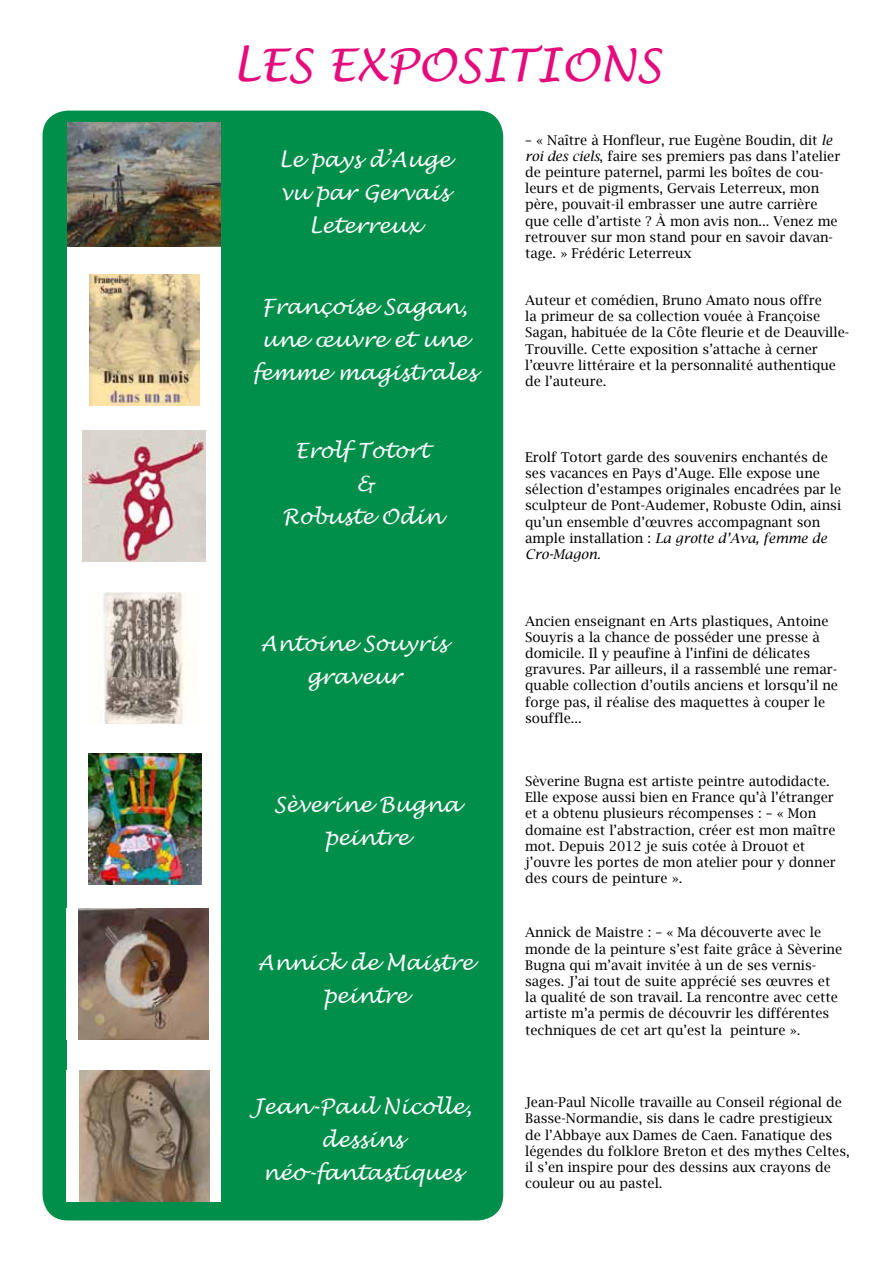
<style>
.page{position:relative;width:893px;height:1263px;background:#fff}
.page>*{position:absolute;margin:0;border:0;box-sizing:border-box;transform-origin:0 0}
.t1{font:italic 45px "Lucida Handwriting";color:#e50b7d}
.t2{font:italic 21px/33px "Lucida Handwriting";color:#fff;text-align:center}
.t3{font:13.5px/16.2px "Lucida Bright";color:#000}
.s1{font-style:italic}
</style>
<div class="page">
<div style="left:43px;top:111px;width:460px;height:1109px;background:#008f4b;border-radius:26px"></div>
<div style="left:67px;top:122px;width:154px;height:1080px;background:#fff"></div>
<img style="left:89px;top:274px;width:111px;height:132px">
<img style="left:83px;top:430px;width:122px;height:132px">
<img style="left:98px;top:592px;width:87px;height:132px">
<img style="left:68px;top:122px;width:153px;height:124px">
<img style="left:88px;top:753px;width:113px;height:132px">
<img style="left:80px;top:1070px;width:130px;height:132px">
<img style="left:78px;top:908px;width:130px;height:132px">
<h1 class="t1" style="left:232px;top:38px;width:431px">LES EXPOSITIONS</h1>
<h2 class="t2" style="left:278px;top:144px;width:174px">Le pays d’Auge vu par Gervais<br>Leterreux</h2>
<h2 class="t2" style="left:253px;top:291px;width:225px">Françoise Sagan, une œuvre et une femme magistrales</h2>
<h2 class="t2" style="left:282px;top:435px;width:161px">Erolf Totort<br>&amp;<br>Robuste Odin</h2>
<h2 class="t2" style="left:261px;top:628px;width:187px">Antoine Souyris graveur</h2>
<h2 class="t2" style="left:274px;top:788px;width:187px">Sèverine Bugna peintre</h2>
<h2 class="t2" style="left:258px;top:947px;width:217px">Annick de Maistre peintre</h2>
<h2 class="t2" style="left:252px;top:1091px;width:221px">Jean-Paul Nicolle, dessins néo-fantastiques</h2>
<p class="t3" style="left:525px;top:132px;width:317px">– « Naître à Honfleur, rue Eugène Boudin, dit <span class="s1">le roi des ciels</span>, faire ses premiers pas dans l’atelier de peinture paternel, parmi les boîtes de cou&shy;leurs et de pigments, Gervais Leterreux, mon père, pouvait-il embrasser une autre carrière que celle d’artiste ? À mon avis non... Venez me retrouver sur mon stand pour en savoir davan&shy;tage. » Frédéric Leterreux</p>
<p class="t3" style="left:525px;top:292px;width:326px">Auteur et comédien, Bruno Amato nous offre<br>la primeur de sa collection vouée à Françoise Sagan, habituée de la Côte fleurie et de Deauville-Trouville. Cette exposition s’attache à cerner l’œuvre littéraire et la personnalité authentique de l’auteure.</p>
<p class="t3" style="left:525px;top:449px;width:318px">Erolf Totort garde des souvenirs enchantés de ses vacances en Pays d’Auge. Elle expose une sélection d’estampes originales encadrées par le sculpteur de Pont-Audemer, Robuste Odin, ainsi qu’un ensemble d’œuvres accompagnant son ample installation : <span class="s1">La grotte d’Ava, femme de Cro-Magon</span>.</p>
<p class="t3" style="left:525px;top:613px;width:314px">Ancien enseignant en Arts plastiques, Antoine Souyris a la chance de posséder une presse à domicile. Il y peaufine à l’infini de délicates gravures. Par ailleurs, il a rassemblé une remar&shy;quable collection d’outils anciens et lorsqu’il ne forge pas, il réalise des maquettes à couper le souffle...</p>
<p class="t3" style="left:525px;top:773px;width:312px">Sèverine Bugna est artiste peintre autodidacte.<br>Elle expose aussi bien en France qu’à l’étranger et a obtenu plusieurs récompenses : – « Mon domaine est l’abstraction, créer est mon maître mot. Depuis 2012 je suis cotée à Drouot et j’ouvre les portes de mon atelier pour y donner des cours de peinture ».</p>
<p class="t3" style="left:525px;top:924px;width:318px">Annick de Maistre : – « Ma découverte avec le monde de la peinture s’est faite grâce à Sèverine Bugna qui m’avait invitée à un de ses vernis&shy;sages. J’ai tout de suite apprécié ses œuvres et la qualité de son travail. La rencontre avec cette artiste m’a permis de découvrir les différentes techniques de cet art qu’est la peinture ».</p>
<p class="t3" style="left:525px;top:1094px;width:326px">Jean-Paul Nicolle travaille au Conseil régional de Basse-Normandie, sis dans le cadre prestigieux de l’Abbaye aux Dames de Caen. Fanatique des légendes du folklore Breton et des mythes Celtes, il s’en inspire pour des dessins aux crayons de couleur ou au pastel.</p>
</div>
